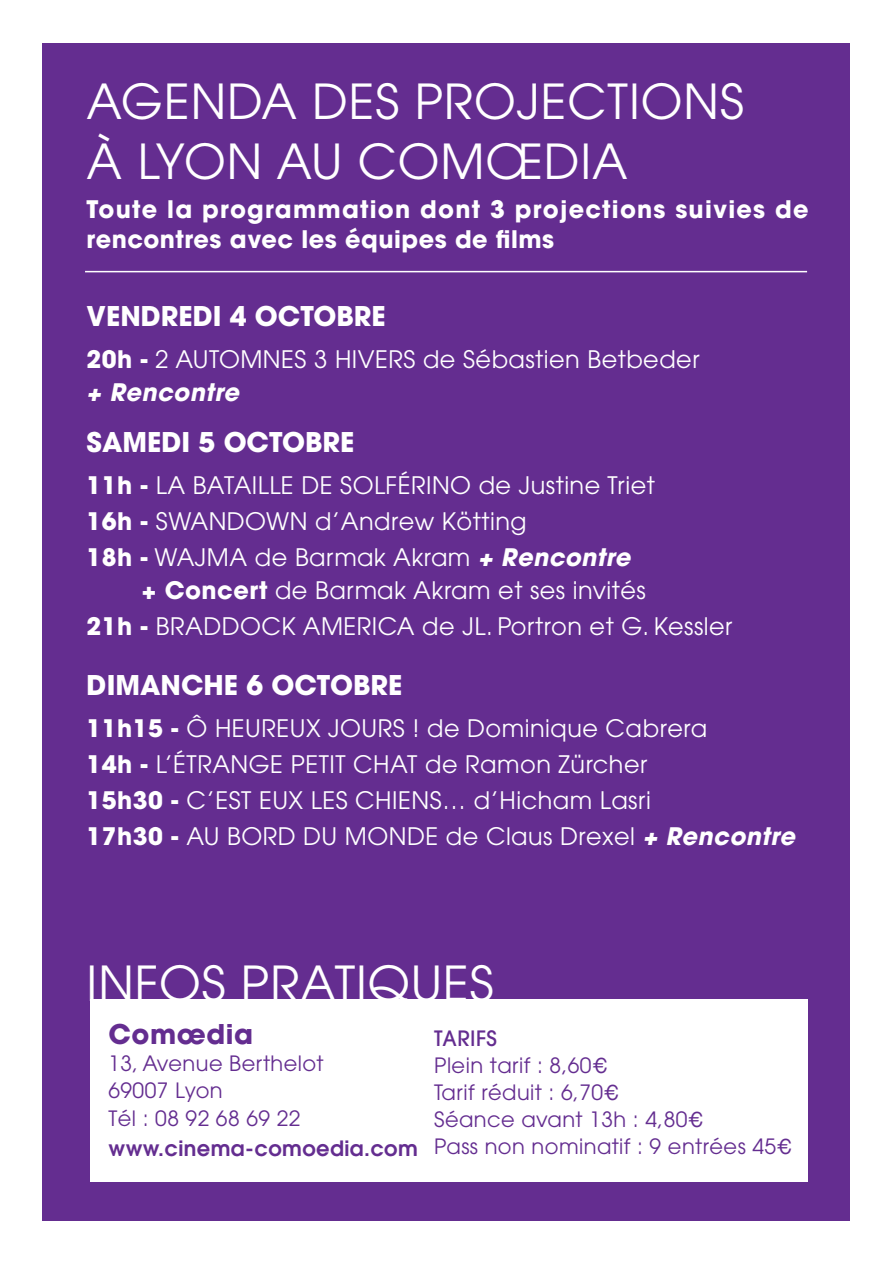
<style>
.page{position:relative;width:893px;height:1263px;background:#fff}
.page>*{position:absolute;margin:0;border:0;box-sizing:border-box;transform-origin:0 0}
.t1{font:48px/60px "Avant Garde";letter-spacing:.02em;color:#fff}
.t2{font:700 27px "Avant Garde";color:#fff}
.t3{font:700 27px "Avant Garde";letter-spacing:.02em;color:#642d90}
.t4{font:24px/36px "Avant Garde";letter-spacing:.02em;color:#fff}
.t5{font:700 24px/30px "Avant Garde";letter-spacing:.05em;color:#fff}
.t6{font:21px/27px "Avant Garde";letter-spacing:.02em;color:#642d90}
.t7{font:600 21px "Avant Garde";letter-spacing:.02em;color:#642d90}
.s1{font-weight:700}
.s2{font-weight:700;font-style:italic}
.s3{font-weight:500}
.s4{font-family:"Helvetica"}
</style>
<div class="page">
<div style="left:43px;top:43px;width:807px;height:1177px;background:#642d90"></div>
<div style="left:90px;top:999px;width:717px;height:183px;background:#fff"></div>
<hr style="left:85px;top:271px;width:722px;height:1px;background:#fff">
<h1 class="t1" style="left:87px;top:71px;width:659px">AGENDA DES PROJECTIONS<br>À LYON AU COMŒDIA</h1>
<p class="t5" style="left:87px;top:194px;width:723px">Toute la programmation dont 3 projections suivies de rencontres avec les équipes de films</p>
<p class="t2" style="left:87px;top:298px;width:301px">VENDREDI 4 OCTOBRE</p>
<p class="t4" style="left:87px;top:342px;width:614px;line-height:33px"><span class="s1">20h -</span> 2 AUTOMNES 3 HIVERS de Sébastien Betbeder <span class="s2">+ Rencontre</span></p>
<p class="t2" style="left:87px;top:424px;width:269px">SAMEDI 5 OCTOBRE</p>
<p class="t4" style="left:87px;top:467px;width:570px"><span class="s1">11h -</span> LA BATAILLE DE SOLFÉRINO de Justine Triet<br><span class="s1">16h -</span> SWANDOWN d’Andrew Kötting<br><span class="s1">18h -</span> WAJMA de Barmak Akram <span class="s2">+ Rencontre</span></p>
<p class="t4" style="left:87px;top:572px;width:647px;text-indent:55px"><span class="s1">+ Concert</span> de Barmak Akram et ses invités<br><span class="s1">21h -</span> BRADDOCK AMERICA de JL. Portron et G. Kessler</p>
<p class="t2" style="left:87px;top:667px;width:317px">DIMANCHE 6 OCTOBRE</p>
<p class="t4" style="left:87px;top:710px;width:710px"><span class="s1">11h15 -</span> Ô HEUREUX JOURS ! de Dominique Cabrera<br><span class="s1">14h -</span> L’ÉTRANGE PETIT CHAT de Ramon Zürcher<br><span class="s1">15h30 -</span> C’EST EUX LES CHIENS… d’Hicham Lasri<br><span class="s1">17h30 -</span> AU BORD DU MONDE de Claus Drexel <span class="s2">+ Rencontre</span></p>
<h1 class="t1" style="left:87px;top:953px;width:409px">INFOS PRATIQUES</h1>
<p class="t3" style="left:109px;top:1017px;width:146px">Comœdia</p>
<p class="t6" style="left:109px;top:1050px;width:217px">13, Avenue Berthelot<br>69007 Lyon<br>Tél : 08 92 68 69 22</p>
<p class="t7" style="left:109px;top:1134px;width:311px">www.cinema-comoedia.com</p>
<p class="t6" style="left:434px;top:1025px;width:360px"><span class="s3">TARIFS<br></span>Plein tarif : 8,60<span class="s4">€<br></span>Tarif réduit : 6,70<span class="s4">€<br></span>Séance avant 13h : 4,80<span class="s4">€<br></span>Pass non nominatif : 9 entrées 45<span class="s4">€</span></p>
</div>
